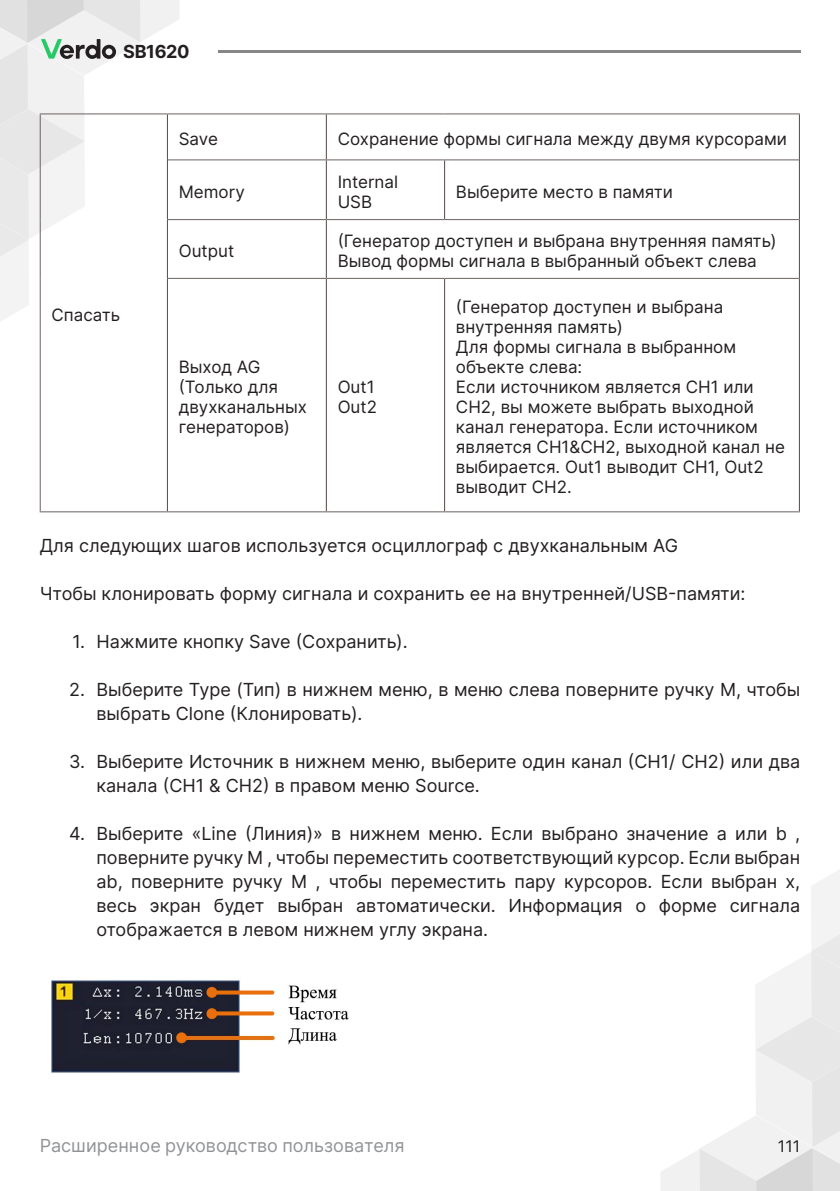
<style>
.page{position:relative;width:840px;height:1191px;background:#fff}
.page>*{position:absolute;margin:0;border:0;box-sizing:border-box;transform-origin:0 0}
.Text{font:18px/24px "Inter";color:#231f20}
.t1{font:18px "Inter";color:#919396}
.Table_2__Text{font:17px/20px "Inter";color:#231f20}
.t2{font:16px "Inter";color:#231f20}
</style>
<div class="page">
<svg style="left:661px;top:870px;width:178px;height:321px"></svg>
<hr style="left:218px;top:51px;width:581px;height:2px;background:#878787">
<svg style="left:0;top:0;width:179px;height:322px"></svg>
<hr style="left:326px;top:511px;width:118px;height:1px;background:#6b6360">
<hr style="left:444px;top:160px;width:1px;height:59px;background:#524a47">
<hr style="left:325px;top:279px;width:1px;height:232px;background:#524a47">
<hr style="left:444px;top:279px;width:1px;height:232px;background:#524a47">
<hr style="left:798px;top:278px;width:1px;height:233px;background:#524a47">
<hr style="left:444px;top:511px;width:355px;height:1px;background:#6b6360">
<hr style="left:326px;top:113px;width:118px;height:1px;background:#6b6360">
<hr style="left:444px;top:113px;width:355px;height:1px;background:#6b6360">
<hr style="left:326px;top:159px;width:118px;height:1px;background:#6b6360">
<hr style="left:444px;top:159px;width:354px;height:1px;background:#6b6360">
<hr style="left:325px;top:114px;width:1px;height:45px;background:#524a47">
<hr style="left:798px;top:114px;width:1px;height:46px;background:#524a47">
<hr style="left:325px;top:160px;width:1px;height:59px;background:#524a47">
<hr style="left:798px;top:160px;width:1px;height:60px;background:#524a47">
<hr style="left:167px;top:113px;width:159px;height:1px;background:#6b6360">
<hr style="left:168px;top:159px;width:158px;height:1px;background:#6b6360">
<hr style="left:168px;top:219px;width:158px;height:1px;background:#6b6360">
<hr style="left:326px;top:219px;width:118px;height:1px;background:#6b6360">
<hr style="left:444px;top:219px;width:354px;height:1px;background:#6b6360">
<hr style="left:168px;top:278px;width:158px;height:1px;background:#6b6360">
<hr style="left:326px;top:278px;width:118px;height:1px;background:#6b6360">
<hr style="left:444px;top:278px;width:354px;height:1px;background:#6b6360">
<hr style="left:167px;top:511px;width:159px;height:1px;background:#6b6360">
<hr style="left:325px;top:220px;width:1px;height:58px;background:#524a47">
<hr style="left:798px;top:220px;width:1px;height:58px;background:#524a47">
<hr style="left:40px;top:113px;width:127px;height:1px;background:#6b6360">
<hr style="left:40px;top:114px;width:1px;height:46px;background:#6b6360">
<hr style="left:40px;top:160px;width:1px;height:60px;background:#6b6360">
<hr style="left:40px;top:220px;width:1px;height:58px;background:#6b6360">
<hr style="left:40px;top:278px;width:1px;height:233px;background:#6b6360">
<hr style="left:40px;top:511px;width:127px;height:1px;background:#6b6360">
<hr style="left:167px;top:114px;width:1px;height:46px;background:#524a47">
<hr style="left:167px;top:160px;width:1px;height:60px;background:#524a47">
<hr style="left:167px;top:220px;width:1px;height:58px;background:#524a47">
<hr style="left:167px;top:278px;width:1px;height:233px;background:#524a47">
<img style="left:51px;top:980px;width:298px;height:93px">
<p class="Text" style="left:123px;top:39px;width:68px">SB1620</p>
<p class="Table_2__Text" style="left:179px;top:129px;width:41px">Save</p>
<p class="Table_2__Text" style="left:337px;top:129px;width:450px">Сохранение формы сигнала между двумя курсорами</p>
<p class="Table_2__Text" style="left:179px;top:181px;width:68px">Memory</p>
<p class="Table_2__Text" style="left:337px;top:171px;width:62px">Internal</p>
<p class="Table_2__Text" style="left:337px;top:191px;width:36px">USB</p>
<p class="Table_2__Text" style="left:455px;top:181px;width:218px">Выберите место в памяти</p>
<p class="Table_2__Text" style="left:52px;top:304px;width:70px">Спасать</p>
<p class="Table_2__Text" style="left:179px;top:241px;width:57px">Output</p>
<p class="Table_2__Text" style="left:179px;top:357px;width:83px">Выход AG</p>
<p class="Table_2__Text" style="left:179px;top:377px;width:130px">(Только для двухканальных</p>
<p class="Table_2__Text" style="left:179px;top:417px;width:113px">генераторов)</p>
<p class="Table_2__Text" style="left:337px;top:231px;width:440px">(Генератор доступен и выбрана внутренняя память)</p>
<p class="Table_2__Text" style="left:337px;top:251px;width:420px">Вывод формы сигнала в выбранный объект слева</p>
<p class="Table_2__Text" style="left:337px;top:377px;width:38px">Out1</p>
<p class="Table_2__Text" style="left:337px;top:397px;width:41px">Out2</p>
<p class="Table_2__Text" style="left:455px;top:297px;width:269px">(Генератор доступен и выбрана внутренняя память)</p>
<p class="Table_2__Text" style="left:455px;top:337px;width:281px">Для формы сигнала в выбранном объекте слева:</p>
<p class="Table_2__Text" style="left:455px;top:377px;width:330px">Если источником является CH1 или<br>CH2, вы можете выбрать выходной канал генератора. Если источником является CH1&amp;CH2, выходной канал не выбирается. Out1 выводит CH1, Out2 выводит CH2.</p>
<p class="Text" style="left:40px;top:533px;width:639px">Для следующих шагов используется осциллограф с двухканальным AG</p>
<p class="Text" style="left:40px;top:581px;width:706px">Чтобы клонировать форму сигнала и сохранить ее на внутренней/USB-памяти:</p>
<p class="Text" style="left:72px;top:629px;width:336px">1. Нажмите кнопку Save (Сохранить).</p>
<p class="Text" style="left:96px;top:677px;width:704px;text-indent:-27px">2. Выберите Type (Тип) в нижнем меню, в меню слева поверните ручку M, чтобы выбрать Clone (Клонировать).</p>
<p class="Text" style="left:96px;top:749px;width:705px;text-indent:-27px">3. Выберите Источник в нижнем меню, выберите один канал (CH1/ CH2) или два канала (CH1 &amp; CH2) в правом меню Source.</p>
<p class="Text" style="left:96px;top:821px;width:705px;text-align:justify;text-indent:-27px">4. Выберите «Line (Линия)» в нижнем меню. Если выбрано значение a или b , поверните ручку M , чтобы переместить соответствующий курсор. Если выбран ab, поверните ручку M , чтобы переместить пару курсоров. Если выбран x, весь экран будет выбран автоматически. Информация о форме сигнала отображается в левом нижнем углу экрана.</p>
<p class="t1" style="left:40px;top:1132px;width:366px">Расширенное руководство пользователя</p>
<p class="t2" style="left:777px;top:1135px;width:24px">111</p>
</div>
